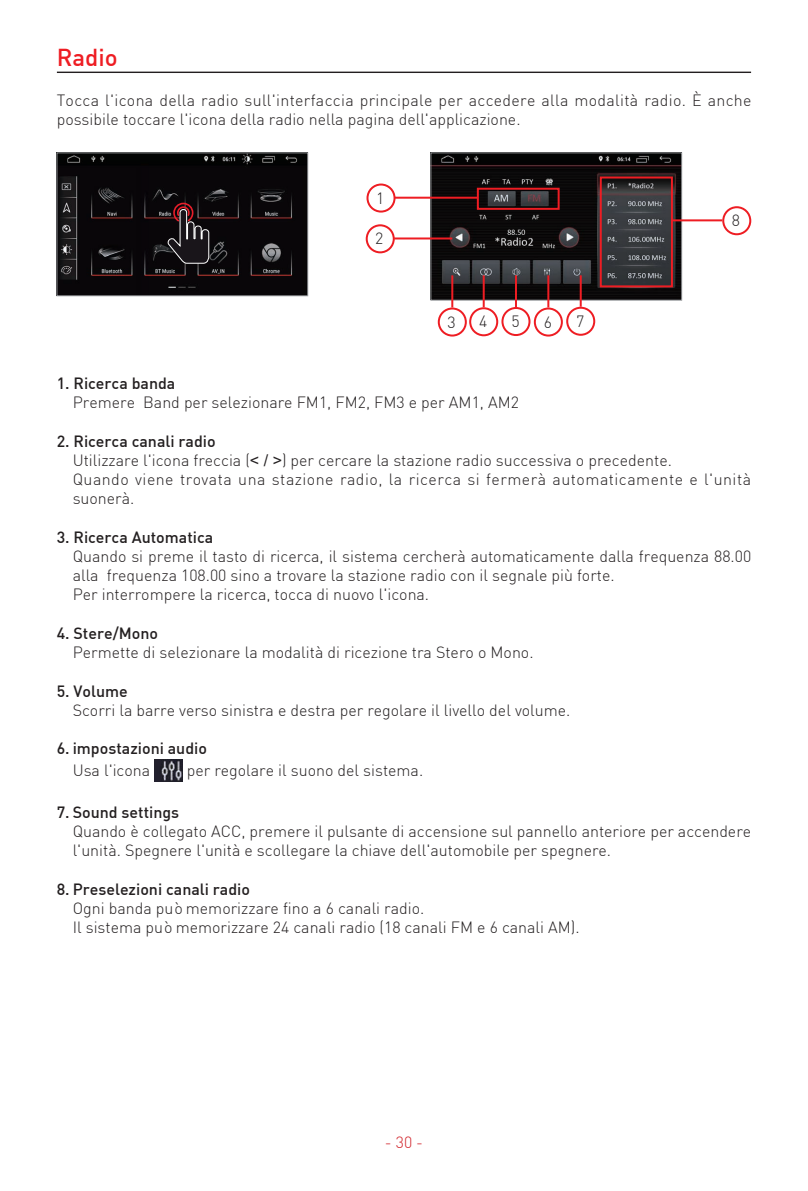
<style>
.page{position:relative;width:808px;height:1191px;background:#fff}
.page>*{position:absolute;margin:0;border:0;box-sizing:border-box;transform-origin:0 0}
.t1{font:500 24px "DIN";color:#ee1d23}
.t2{font:300 16px/19.2px "DIN";color:#231f20}
.t3{font:300 16px/19.2px "DIN";letter-spacing:.02em;color:#231f20}
.t4{font:500 16px "DIN";color:#231f20}
.t5{font:300 16px "DIN";color:#d1232a}
.s1{font-weight:500}
.s2{font-family:"Arial";font-weight:400}
</style>
<div class="page">
<img style="left:59px;top:155px;width:247px;height:139px">
<div style="left:57px;top:153px;width:251px;height:143px;border:1px solid #939598"></div>
<img style="left:433px;top:155px;width:247px;height:143px">
<svg style="left:167px;top:202px;width:43px;height:62px;background:#33262a"></svg>
<img style="left:154px;top:759px;width:29px;height:22px">
<div style="left:366px;top:224px;width:29px;height:29px;border:2px solid #ee1d23;border-radius:50%"></div>
<hr style="left:394px;top:237px;width:58px;height:2px;background:#ee1d23">
<div style="left:722px;top:206px;width:29px;height:29px;border:2px solid #ee1d23;border-radius:50%"></div>
<hr style="left:671px;top:219px;width:51px;height:2px;background:#ee1d23">
<div style="left:438px;top:307px;width:29px;height:29px;border:2px solid #ee1d23;border-radius:50%"></div>
<hr style="left:451px;top:275px;width:2px;height:32px;background:#ee1d23">
<div style="left:469px;top:307px;width:29px;height:29px;border:2px solid #ee1d23;border-radius:50%"></div>
<hr style="left:483px;top:275px;width:2px;height:32px;background:#ee1d23">
<div style="left:501px;top:307px;width:29px;height:29px;border:2px solid #ee1d23;border-radius:50%"></div>
<hr style="left:515px;top:275px;width:2px;height:32px;background:#ee1d23">
<div style="left:534px;top:307px;width:29px;height:29px;border:2px solid #ee1d23;border-radius:50%"></div>
<hr style="left:547px;top:275px;width:2px;height:32px;background:#ee1d23">
<div style="left:566px;top:307px;width:29px;height:29px;border:2px solid #ee1d23;border-radius:50%"></div>
<hr style="left:580px;top:275px;width:2px;height:32px;background:#ee1d23">
<div style="left:600px;top:176px;width:73px;height:111px;border:2px solid #ee1d23"></div>
<div style="left:366px;top:183px;width:29px;height:29px;border:2px solid #ee1d23;border-radius:50%"></div>
<hr style="left:395px;top:197px;width:83px;height:2px;background:#ee1d23">
<div style="left:477px;top:188px;width:83px;height:22px;border:2px solid #ee1d23"></div>
<hr style="left:57px;top:72px;width:694px;height:1px;background:#231f20">
<h1 class="t1" style="left:57px;top:42px;width:62px">Radio</h1>
<p class="t3" style="left:57px;top:90px;width:696px">Tocca l'icona della radio sull'interfaccia principale per accedere alla modalità radio. È anche possibile toccare l'icona della radio nella pagina dell'applicazione.</p>
<p class="t2" style="left:376px;top:188px;width:10px">1</p>
<p class="t2" style="left:375px;top:229px;width:10px">2</p>
<p class="t2" style="left:448px;top:312px;width:10px">3</p>
<p class="t2" style="left:479px;top:312px;width:10px">4</p>
<p class="t2" style="left:511px;top:311px;width:10px">5</p>
<p class="t2" style="left:544px;top:312px;width:10px">6</p>
<p class="t2" style="left:576px;top:311px;width:10px">7</p>
<p class="t2" style="left:732px;top:211px;width:10px">8</p>
<p class="t4" style="left:57px;top:373px;width:120px">1. Ricerca banda</p>
<p class="t2" style="left:73px;top:393px;width:448px">Premere Band per selezionare FM1, FM2, FM3 e per AM1, AM2</p>
<p class="t2" style="left:73px;top:431px;width:680px;text-indent:-16px"><span class="s1">2. Ricerca canali radio<br></span>Utilizzare l'icona freccia (<span class="s2">&lt; / &gt;</span>) per cercare la stazione radio successiva o precedente.<br>Quando viene trovata una stazione radio, la ricerca si fermerà automaticamente e l'unità suonerà.</p>
<p class="t4" style="left:57px;top:527px;width:158px">3. Ricerca Automatica</p>
<p class="t2" style="left:73px;top:546px;width:680px">Quando si preme il tasto di ricerca, il sistema cercherà automaticamente dalla frequenza 88.00 alla frequenza 108.00 sino a trovare la stazione radio con il segnale più forte.<br>Per interrompere la ricerca, tocca di nuovo l'icona.</p>
<p class="t4" style="left:57px;top:623px;width:103px">4. Stere/Mono</p>
<p class="t2" style="left:73px;top:642px;width:462px">Permette di selezionare la modalità di ricezione tra Stero o Mono.</p>
<p class="t4" style="left:57px;top:680px;width:73px">5. Volume</p>
<p class="t2" style="left:73px;top:700px;width:499px">Scorri la barre verso sinistra e destra per regolare il livello del volume.</p>
<p class="t4" style="left:57px;top:738px;width:152px">6. impostazioni audio</p>
<p class="t2" style="left:73px;top:761px;width:79px">Usa l'icona</p>
<p class="t2" style="left:187px;top:761px;width:238px">per regolare il suono del sistema.</p>
<p class="t4" style="left:57px;top:802px;width:124px">7. Sound settings</p>
<p class="t2" style="left:73px;top:821px;width:680px">Quando è collegato ACC, premere il pulsante di accensione sul pannello anteriore per accendere l'unità. Spegnere l'unità e scollegare la chiave dell'automobile per spegnere.</p>
<p class="t4" style="left:57px;top:878px;width:195px">8. Preselezioni canali radio</p>
<p class="t2" style="left:73px;top:898px;width:508px">Ogni banda può memorizzare fino a 6 canali radio.<br>Il sistema può memorizzare 24 canali radio (18 canali FM e 6 canali AM).</p>
<p class="t5" style="left:385px;top:1132px;width:40px">- 30 -</p>
</div>
